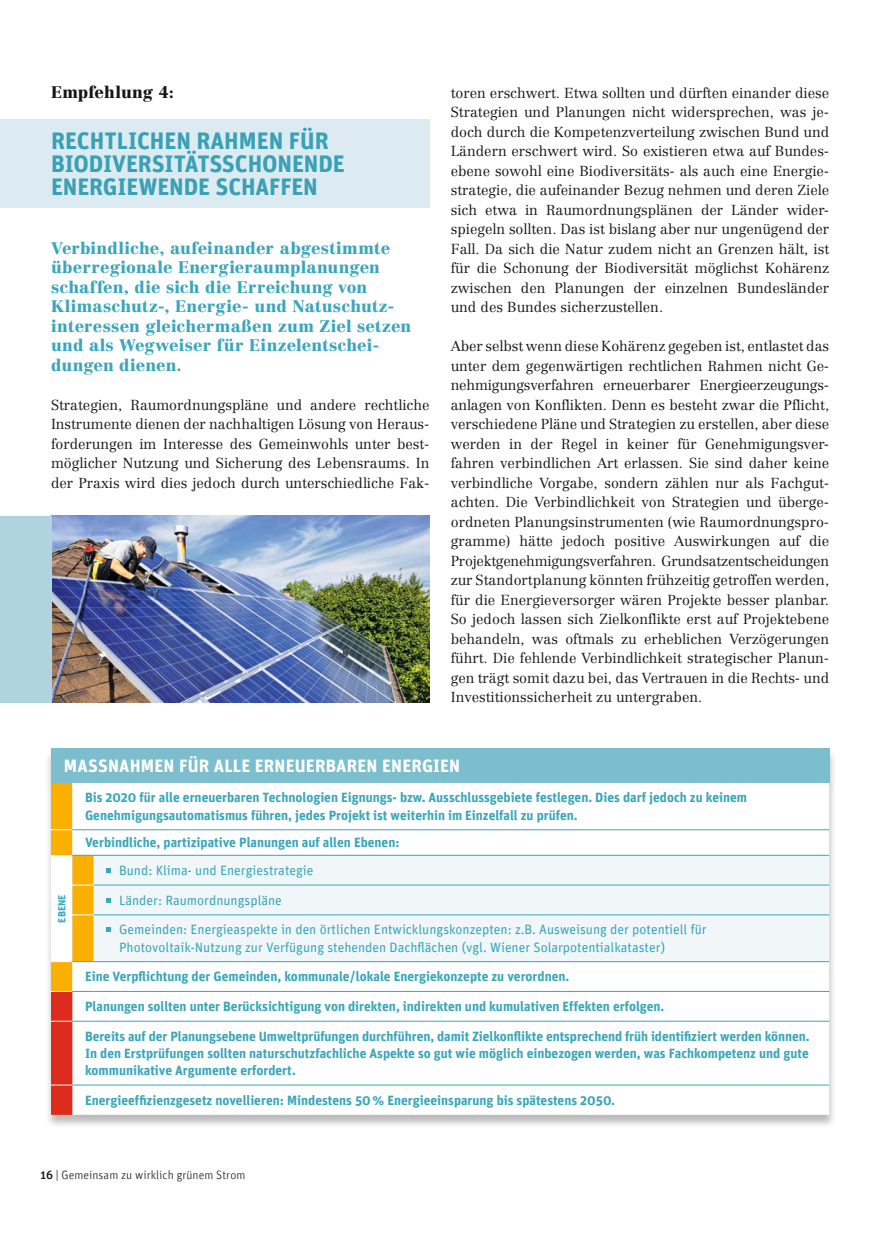
<style>
.page{position:relative;width:893px;height:1234px;background:#fff}
.page>*{position:absolute;margin:0;border:0;box-sizing:border-box;transform-origin:0 0}
.t1{font:700 24px/23.2px "Unit";letter-spacing:-.005em;color:#3aa1b4}
.t2{font:700 18px "Unit";letter-spacing:.01em;color:#fff}
.t3{font:900 16.5px/19.5px "Centennial LT Std";letter-spacing:.005em;color:#3ba7bb}
.t4{font:900 16.5px "Centennial LT Std";letter-spacing:.005em;color:#151616}
.t5{font:300 14.25px/19.5px "Centennial";color:#151616;text-align:justify}
.t6{font:700 13.5px/17.2px "Unit";color:#3ba7bb}
.t7{font:13.5px/29.7px "Unit";color:#3ba7bb}
.t8{font:300 12px "Unit";letter-spacing:.005em;color:#151616}
.t9{font:700 10.5px "Unit";color:#3ba7bb}
.s1{font-weight:500}
</style>
<div class="page">
<div style="left:0;top:119px;width:429px;height:89px;background:#dbebf1"></div>
<img style="left:51px;top:516px;width:378px;height:186px">
<div style="left:0;top:516px;width:51px;height:186px;background:#afd4e0"></div>
<div style="left:44px;top:747px;width:793px;height:49px;background:#151616;opacity:.3"></div>
<div style="left:51px;top:748px;width:778px;height:34px;background:#7cbece"></div>
<div style="left:45px;top:781px;width:792px;height:346px;background:#151616;opacity:.3"></div>
<svg style="left:94px;top:782px;width:735px;height:332px"></svg>
<div style="left:94px;top:855px;width:735px;height:106px;background:#f1f7f9"></div>
<hr style="left:94px;top:854px;width:735px;height:1px;background:#3ba7bb">
<hr style="left:94px;top:884px;width:735px;height:1px;background:#3ba7bb">
<hr style="left:94px;top:914px;width:735px;height:1px;background:#3ba7bb">
<hr style="left:94px;top:829px;width:735px;height:1px;background:#3ba7bb">
<hr style="left:94px;top:990px;width:735px;height:1px;background:#3ba7bb">
<hr style="left:94px;top:1020px;width:735px;height:1px;background:#3ba7bb">
<hr style="left:94px;top:1084px;width:735px;height:1px;background:#3ba7bb">
<svg style="left:51px;top:782px;width:43px;height:332px"></svg>
<hr style="left:94px;top:961px;width:735px;height:1px;background:#3ba7bb">
<svg style="left:106px;top:868px;width:5px;height:4px"></svg>
<svg style="left:106px;top:897px;width:5px;height:5px"></svg>
<svg style="left:106px;top:927px;width:5px;height:4px"></svg>
<p class="t4" style="left:51px;top:81px;width:125px">Empfehlung 4:</p>
<h1 class="t1" style="left:51px;top:128px;width:295px">RECHTLICHEN RAHMEN FÜR<br>BIODIVERSITÄTSSCHONENDE<br>ENERGIEWENDE SCHAFFEN</h1>
<p class="t3" style="left:51px;top:238px;width:362px">Verbindliche, aufeinander abgestimmte überregionale Energieraumplanungen schaffen, die sich die Erreichung von Klimaschutz-, Energie- und Natuschutz&shy;interessen gleichermaßen zum Ziel setzen und als Wegweiser für Einzelentschei&shy;dungen dienen.</p>
<p class="t5" style="left:51px;top:395px;width:380px">Strategien, Raumordnungspläne und andere rechtliche Instrumente dienen der nachhaltigen Lösung von Heraus&shy;forderungen im Interesse des Gemeinwohls unter best&shy;möglicher Nutzung und Sicherung des Lebensraums. In der Praxis wird dies jedoch durch unterschiedliche Fak-</p>
<p class="t5" style="left:451px;top:83px;width:380px">toren erschwert. Etwa sollten und dürften einander diese Strategien und Planungen nicht widersprechen, was je&shy;doch durch die Kompetenzverteilung zwischen Bund und Ländern erschwert wird. So existieren etwa auf Bundes&shy;ebene sowohl eine Biodiversitäts- als auch eine Energie&shy;strategie, die aufeinander Bezug nehmen und deren Ziele sich etwa in Raumordnungsplänen der Länder wider&shy;spiegeln sollten. Das ist bislang aber nur ungenügend der Fall. Da sich die Natur zudem nicht an Grenzen hält, ist für die Schonung der Biodiversität möglichst Kohärenz zwischen den Planungen der einzelnen Bundesländer und des Bundes sicherzustellen.</p>
<p class="t5" style="left:451px;top:336px;width:380px">Aber selbst wenn diese Kohärenz gegeben ist, entlastet das unter dem gegenwärtigen rechtlichen Rahmen nicht Ge&shy;nehmigungsverfahren erneuerbarer Energieerzeugungs&shy;anlagen von Konflikten. Denn es besteht zwar die Pflicht, verschiedene Pläne und Strategien zu erstellen, aber diese werden in der Regel in keiner für Genehmigungsver&shy;fahren verbindlichen Art erlassen. Sie sind daher keine verbindliche Vorgabe, sondern zählen nur als Fachgut&shy;achten. Die Verbindlichkeit von Strategien und überge&shy;ordneten Planungsinstrumenten (wie Raumordnungspro&shy;gramme) hätte jedoch positive Auswirkungen auf die Projektgenehmigungsverfahren. Grundsatzentscheidungen zur Standortplanung könnten frühzeitig getroffen werden, für die Energieversorger wären Projekte besser planbar.<br>So jedoch lassen sich Zielkonflikte erst auf Projektebene behandeln, was oftmals zu erheblichen Verzögerungen führt. Die fehlende Verbindlichkeit strategischer Planun&shy;gen trägt somit dazu bei, das Vertrauen in die Rechts- und Investitionssicherheit zu untergraben.</p>
<p class="t2" style="left:64px;top:755px;width:398px">MASSNAHMEN FÜR ALLE ERNEUERBAREN ENERGIEN</p>
<p class="t6" style="left:85px;top:788px;width:663px">Bis 2020 für alle erneuerbaren Technologien Eignungs- bzw. Ausschlussgebiete festlegen. Dies darf jedoch zu keinem<br>Genehmigungsautomatismus führen, jedes Projekt ist weiterhin im Einzelfall zu prüfen.</p>
<p class="t6" style="left:85px;top:833px;width:316px">Verbindliche, partizipative Planungen auf allen Ebenen:</p>
<p class="t7" style="left:119px;top:855px;width:196px">Bund: Klima- und Energiestrategie</p>
<p class="t7" style="left:119px;top:884px;width:589px">Länder: Raumordnungspläne<br>Gemeinden: Energieaspekte in den örtlichen Entwicklungskonzepten: z.B. Ausweisung der potentiell für</p>
<p class="t7" style="left:119px;top:931px;width:548px">Photovoltaik-Nutzung zur Verfügung stehenden Dachflächen (vgl. Wiener Solarpotentialkataster)</p>
<p class="t6" style="left:85px;top:967px;width:486px">Eine Verpflichtung der Gemeinden, kommunale/lokale Energiekonzepte zu verordnen.</p>
<p class="t6" style="left:85px;top:991px;width:726px;line-height:29.5px">Planungen sollten unter Berücksichtigung von direkten, indirekten und kumulativen Effekten erfolgen.<br>Bereits auf der Planungsebene Umweltprüfungen durchführen, damit Zielkonflikte entsprechend früh identifiziert werden können.</p>
<p class="t6" style="left:85px;top:1044px;width:725px">In den Erstprüfungen sollten naturschutzfachliche Aspekte so gut wie möglich einbezogen werden, was Fachkompetenz und gute kommunikative Argumente erfordert.</p>
<p class="t6" style="left:85px;top:1090px;width:532px">Energieeffizienzgesetz novellieren: Mindestens 50% Energieeinsparung bis spätestens 2050.</p>
<p class="t9" style="left:55px;top:922px;width:30px;rotate:-90deg">EBENE</p>
<p class="t8" style="left:40px;top:1167px;width:206px"><span class="s1">16</span> | Gemeinsam zu wirklich grünem Strom</p>
</div>
